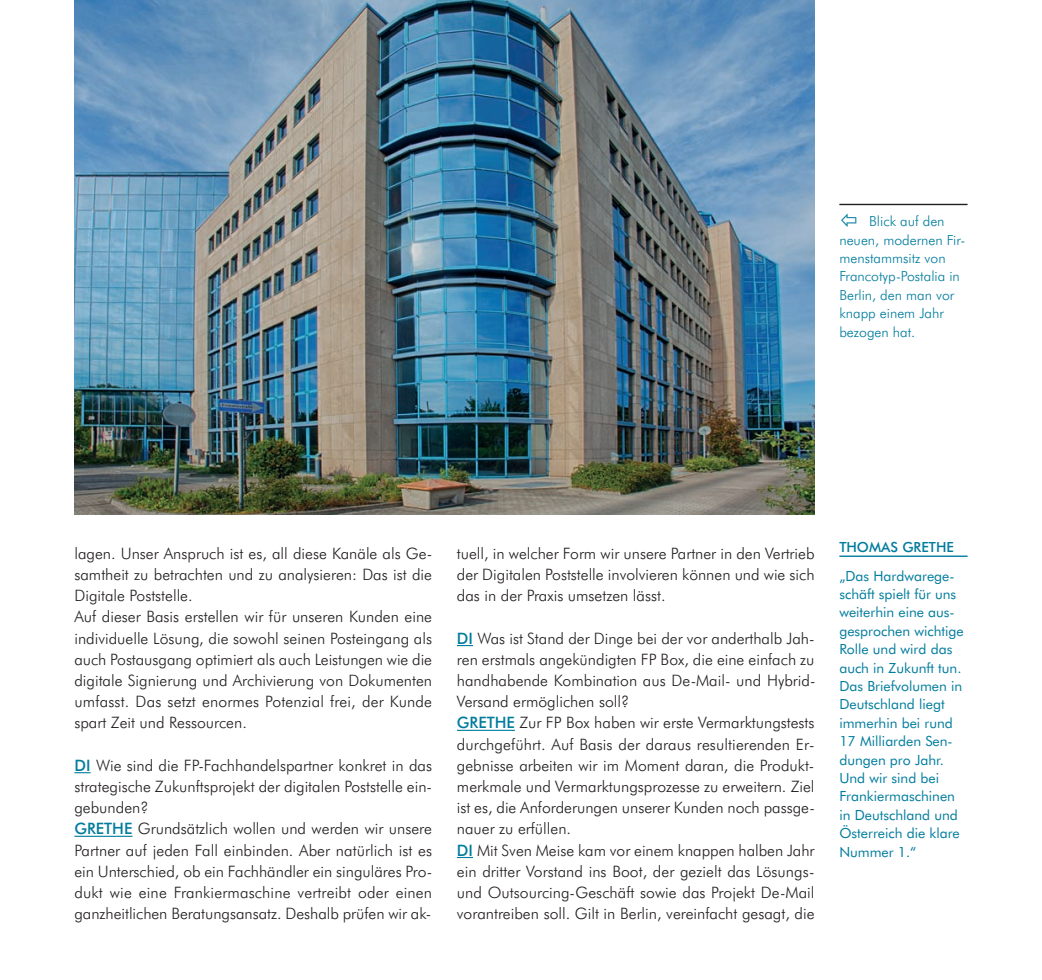
<style>
.page{position:relative;width:1042px;height:980px;background:#fff}
.page>*{position:absolute;margin:0;border:0;box-sizing:border-box;transform-origin:0 0}
.t1{font:300 15.75px/21.2px "Futura BT";color:#231f20}
.t2{font:14px/18.4px "Futura BT";color:#007c9d}
.t3{font:300 14px/18.4px "Futura BT";color:#007c9d}
.s1{font-weight:500;color:#007c9d}
.s2{font-weight:500}
</style>
<div class="page">
<svg style="left:74px;top:772px;width:17px;height:1px"></svg>
<hr style="left:74px;top:835px;width:58px;height:1px;background:#007c9d">
<svg style="left:457px;top:645px;width:16px;height:1px"></svg>
<hr style="left:457px;top:729px;width:58px;height:1px;background:#007c9d">
<svg style="left:457px;top:856px;width:16px;height:1px"></svg>
<hr style="left:839px;top:555px;width:128px;height:1px;background:#007c9d">
<img style="left:74px;top:0;width:740px;height:514px">
<hr style="left:839px;top:204px;width:128px;height:1px;background:#231f20">
<p class="t3" style="left:839px;top:213px;width:127px;text-indent:30px">Blick auf den neuen, modernen Fir&shy;menstammsitz von<br>Francotyp-Postalia in<br>Berlin, den man vor knapp einem Jahr bezogen hat.</p>
<p class="t1" style="left:74px;top:544px;width:359px">lagen. Unser Anspruch ist es, all diese Kanäle als Ge&shy;samtheit zu betrachten und zu analysieren: Das ist die Digitale Poststelle.<br>Auf dieser Basis erstellen wir für unseren Kunden eine individuelle Lösung, die sowohl seinen Posteingang als auch Postausgang optimiert als auch Leistungen wie die digitale Signierung und Archivierung von Dokumenten umfasst. Das setzt enormes Potenzial frei, der Kunde spart Zeit und Ressourcen.</p>
<p class="t1" style="left:74px;top:755px;width:359px"><span class="s1">DI</span> Wie sind die FP-Fachhandelspartner konkret in das strategische Zukunftsprojekt der digitalen Poststelle ein&shy;gebunden?<br><span class="s1">GRETHE</span> Grundsätzlich wollen und werden wir unsere Partner auf jeden Fall einbinden. Aber natürlich ist es ein Unterschied, ob ein Fachhändler ein singuläres Pro&shy;dukt wie eine Frankiermaschine vertreibt oder einen ganzheitlichen Beratungsansatz. Deshalb prüfen wir ak-</p>
<p class="t1" style="left:457px;top:544px;width:359px;text-align:justify">tuell, in welcher Form wir unsere Partner in den Vertrieb der Digitalen Poststelle involvieren können und wie sich das in der Praxis umsetzen lässt.</p>
<p class="t1" style="left:457px;top:628px;width:360px"><span class="s1">DI</span> Was ist Stand der Dinge bei der vor anderthalb Jah&shy;ren erstmals angekündigten FP Box, die eine einfach zu handhabende Kombination aus De-Mail- und Hybrid-Versand ermöglichen soll?<br><span class="s1">GRETHE</span> Zur FP Box haben wir erste Vermarktungstests durchgeführt. Auf Basis der daraus resultierenden Er&shy;gebnisse arbeiten wir im Moment daran, die Produkt&shy;merkmale und Vermarktungsprozesse zu erweitern. Ziel ist es, die Anforderungen unserer Kunden noch passge&shy;nauer zu erfüllen.<br><span class="s1">DI</span> Mit Sven Meise kam vor einem knappen halben Jahr ein dritter Vorstand ins Boot, der gezielt das Lösungs&shy;und Outsourcing-Geschäft sowie das Projekt De-Mail vorantreiben soll. Gilt in Berlin, vereinfacht gesagt, die</p>
<p class="t2" style="left:839px;top:534px;width:117px;line-height:28.2px"><span class="s2">THOMAS GRETHE </span>„Das Hardwarege-</p>
<p class="t2" style="left:839px;top:586px;width:126px">schäft spielt für uns weiterhin eine aus&shy;gesprochen wichtige<br>Rolle und wird das auch in Zukunft tun.<br>Das Briefvolumen in<br>Deutschland liegt immerhin bei rund<br>17 Milliarden Sen&shy;dungen pro Jahr.<br>Und wir sind bei<br>Frankiermaschinen in Deutschland und<br>Österreich die klare<br>Nummer 1.“</p>
</div>
